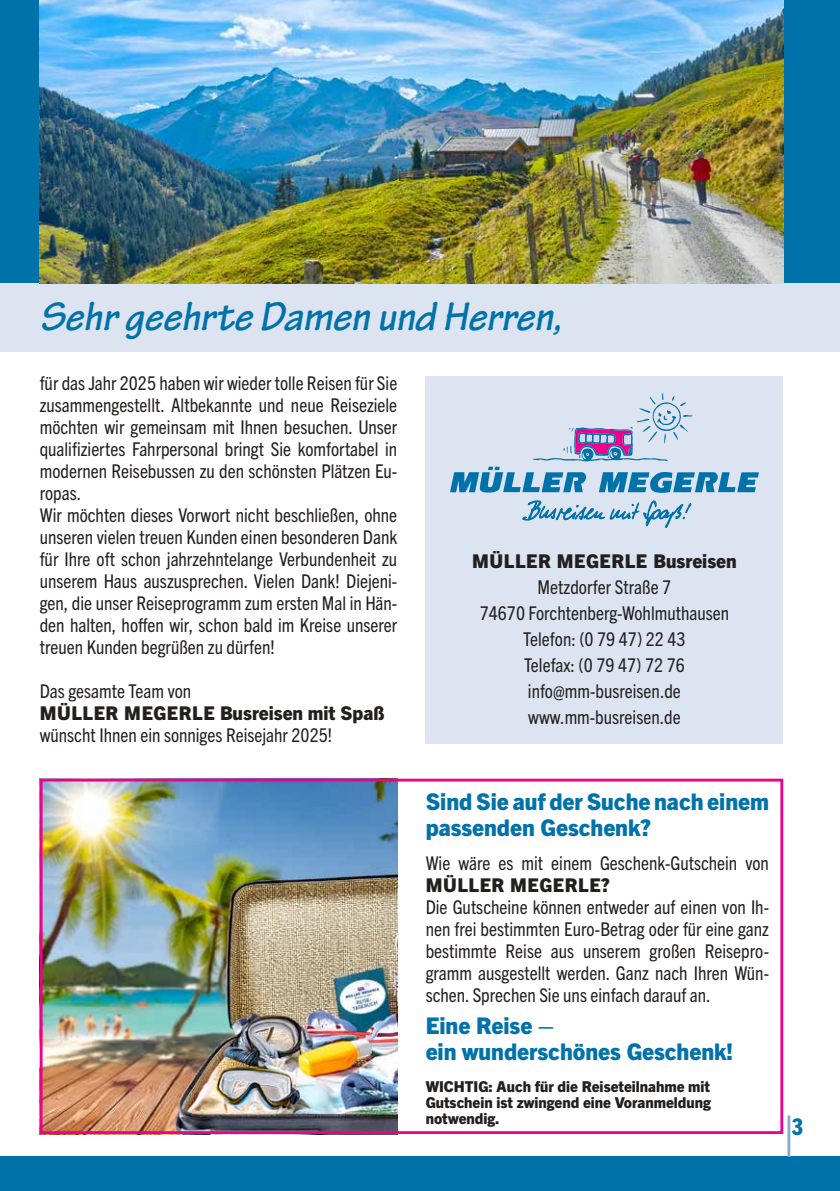
<style>
.page{position:relative;width:840px;height:1191px;background:#fff}
.page>*{position:absolute;margin:0;border:0;box-sizing:border-box;transform-origin:0 0}
.t1{font:italic 700 43px "Tekton Pro";color:#0072aa}
.t2{font:800 23px/26px "Trade Gothic Next LT Pro";color:#0072aa}
.t3{font:800 condensed 23px "Trade Gothic Next LT Pro";color:#0072aa}
.t4{font:condensed 19px/22px "Trade Gothic Next LT Pro";color:#241f1f}
.t5{font:800 19px "Trade Gothic Next LT Pro";letter-spacing:.03em;color:#241f1f}
.t6{font:800 19px "Trade Gothic Next LT Pro";color:#241f1f}
.t7{font:800 15px/16px "Trade Gothic Next LT Pro";color:#241f1f;text-align:justify}
</style>
<div class="page">
<div style="left:0;top:1157px;width:839px;height:34px;background:#0072aa"></div>
<div style="left:0;top:0;width:839px;height:283px;background:#0072aa"></div>
<hr style="left:787px;top:1115px;width:2px;height:42px;background:#86a9d0">
<img style="left:44px;top:782px;width:353px;height:348px">
<div style="left:0;top:283px;width:839px;height:68px;background:#dce4f1"></div>
<div style="left:40px;top:778px;width:742px;height:356px;border:3px solid #ee008c"></div>
<img style="left:40px;top:0;width:742px;height:283px">
<div style="left:425px;top:376px;width:357px;height:367px;background:#dce4f1"></div>
<svg style="left:599px;top:472px;width:159px;height:21px"></svg>
<svg style="left:450px;top:467px;width:136px;height:25px"></svg>
<svg style="left:522px;top:500px;width:169px;height:28px"></svg>
<svg style="left:532px;top:393px;width:160px;height:68px"></svg>
<h1 class="t1" style="left:40px;top:291px;width:523px">Sehr geehrte Damen und Herren,</h1>
<p class="t4" style="left:40px;top:371px;width:359px">für das Jahr 2025 haben wir wieder tolle Reisen für Sie zusammengestellt. Altbekannte und neue Reiseziele möchten wir gemeinsam mit Ihnen besuchen. Unser qualifiziertes Fahrpersonal bringt Sie komfortabel in modernen Reisebussen zu den schönsten Plätzen Eu&shy;ropas.<br>Wir möchten dieses Vorwort nicht beschließen, ohne unseren vielen treuen Kunden einen besonderen Dank für Ihre oft schon jahrzehntelange Verbundenheit zu unserem Haus auszusprechen. Vielen Dank! Diejeni&shy;gen, die unser Reiseprogramm zum ersten Mal in Hän&shy;den halten, hoffen wir, schon bald im Kreise unserer treuen Kunden begrüßen zu dürfen!</p>
<p class="t4" style="left:40px;top:679px;width:153px">Das gesamte Team von</p>
<p class="t6" style="left:40px;top:700px;width:346px">MÜLLER MEGERLE Busreisen mit Spaß</p>
<p class="t4" style="left:40px;top:723px;width:294px">wünscht Ihnen ein sonniges Reisejahr 2025!</p>
<p class="t5" style="left:472px;top:548px;width:266px">MÜLLER MEGERLE Busreisen</p>
<p class="t4" style="left:479px;top:573px;width:251px;line-height:26px;text-align:center">Metzdorfer Straße 7<br>74670 Forchtenberg-Wohlmuthausen<br>Telefon: (0 79 47) 22 43<br>Telefax: (0 79 47) 72 76 info@mm-busreisen.de www.mm-busreisen.de</p>
<p class="t2" style="left:425px;top:787px;width:344px">Sind Sie auf der Suche nach einem passenden Geschenk?</p>
<p class="t4" style="left:425px;top:850px;width:344px">Wie wäre es mit einem Geschenk-Gutschein von</p>
<p class="t5" style="left:425px;top:871px;width:186px">MÜLLER MEGERLE?</p>
<p class="t4" style="left:425px;top:894px;width:344px;text-align:justify">Die Gutscheine können entweder auf einen von Ih&shy;nen frei bestimmten Euro-Betrag oder für eine ganz bestimmte Reise aus unserem großen Reisepro&shy;gramm ausgestellt werden. Ganz nach Ihren Wün&shy;schen. Sprechen Sie uns einfach darauf an.</p>
<p class="t2" style="left:425px;top:1010px;width:309px">Eine Reise –<br>ein wunderschönes Geschenk!</p>
<p class="t7" style="left:425px;top:1077px;width:286px">WICHTIG: Auch für die Reiseteilnahme mit Gutschein ist zwingend eine Voranmeldung notwendig.</p>
<p class="t3" style="left:791px;top:1110px;width:13px">3</p>
</div>
